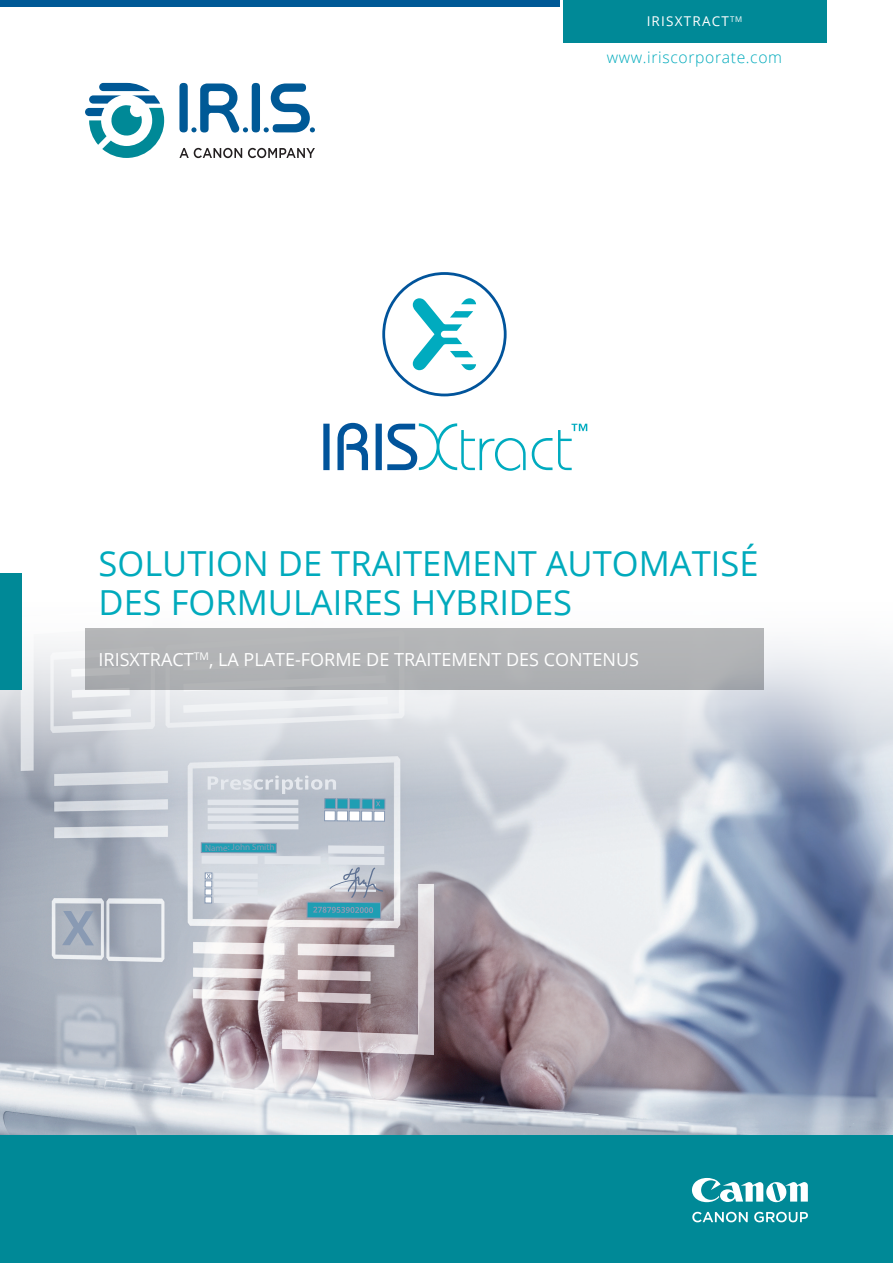
<style>
.page{position:relative;width:893px;height:1263px;background:#fff}
.page>*{position:absolute;margin:0;border:0;box-sizing:border-box;transform-origin:0 0}
.t1{font:34.5px/39px "Open Sans";color:#00aabc}
.t2{font:18px "Open Sans";color:#fff}
.t3{font:300 15.75px "Open Sans";letter-spacing:.04em;color:#00aabc}
.t4{font:13.5px "Open Sans";letter-spacing:.09em;color:#fff}
.t5{font:9.15px "Myriad Pro";letter-spacing:-.01em;color:#899ab3}
</style>
<div class="page">
<div style="left:563px;top:0;width:263px;height:43px;background:#008997"></div>
<img style="left:0;top:588px;width:893px;height:547px">
<div style="left:208px;top:815px;width:90px;height:6px;background:#e1e5eb"></div>
<div style="left:208px;top:824px;width:90px;height:5px;background:#e1e5eb"></div>
<div style="left:205px;top:873px;width:7px;height:6px;border:1px solid #8799b3"></div>
<div style="left:205px;top:889px;width:7px;height:6px;background:#fff"></div>
<div style="left:205px;top:889px;width:7px;height:6px;border:1px solid #8799b3"></div>
<div style="left:205px;top:897px;width:7px;height:6px;background:#fff"></div>
<div style="left:205px;top:897px;width:7px;height:6px;border:1px solid #8799b3"></div>
<div style="left:205px;top:881px;width:7px;height:6px;background:#fff"></div>
<div style="left:205px;top:881px;width:7px;height:6px;border:1px solid #8799b3"></div>
<svg style="left:206px;top:874px;width:5px;height:4px"></svg>
<svg style="left:307px;top:845px;width:77px;height:73px"></svg>
<div style="left:325px;top:799px;width:11px;height:10px;background:#1f9eb3"></div>
<div style="left:325px;top:798px;width:11px;height:11px;border:1px solid #8799b3"></div>
<div style="left:337px;top:799px;width:11px;height:10px;background:#1f9eb3"></div>
<div style="left:337px;top:799px;width:11px;height:10px;border:1px solid #8799b3"></div>
<div style="left:362px;top:799px;width:11px;height:10px;background:#1f9eb3"></div>
<div style="left:362px;top:799px;width:11px;height:10px;border:1px solid #8799b3"></div>
<div style="left:374px;top:799px;width:11px;height:10px;background:#1f9eb3"></div>
<div style="left:374px;top:799px;width:11px;height:10px;border:1px solid #8799b3"></div>
<div style="left:349px;top:799px;width:11px;height:10px;background:#1f9eb3"></div>
<div style="left:349px;top:799px;width:11px;height:10px;border:1px solid #8799b3"></div>
<div style="left:325px;top:811px;width:10px;height:10px;background:#fff"></div>
<div style="left:324px;top:811px;width:11px;height:10px;border:1px solid #8799b3"></div>
<div style="left:337px;top:811px;width:11px;height:10px;background:#fff"></div>
<div style="left:337px;top:811px;width:11px;height:10px;border:1px solid #8799b3"></div>
<div style="left:362px;top:811px;width:10px;height:10px;background:#fff"></div>
<div style="left:361px;top:811px;width:11px;height:10px;border:1px solid #8799b3"></div>
<div style="left:374px;top:811px;width:11px;height:10px;background:#fff"></div>
<div style="left:374px;top:811px;width:11px;height:10px;border:1px solid #8799b3"></div>
<div style="left:349px;top:811px;width:11px;height:10px;background:#fff"></div>
<div style="left:349px;top:811px;width:11px;height:10px;border:1px solid #8799b3"></div>
<svg style="left:208px;top:775px;width:128px;height:19px"></svg>
<div style="left:265px;top:856px;width:56px;height:8px;background:#e1e5eb"></div>
<div style="left:202px;top:856px;width:56px;height:8px;background:#e1e5eb"></div>
<div style="left:201px;top:843px;width:75px;height:10px;background:#1f9eb3"></div>
<div style="left:201px;top:843px;width:75px;height:10px;border:1px solid #8799b3"></div>
<svg style="left:376px;top:801px;width:4px;height:5px"></svg>
<svg style="left:62px;top:911px;width:32px;height:34px"></svg>
<div style="left:208px;top:800px;width:90px;height:5px;background:#e1e5eb"></div>
<div style="left:208px;top:808px;width:90px;height:5px;background:#e1e5eb"></div>
<div style="left:214px;top:889px;width:44px;height:6px;background:#e1e5eb"></div>
<div style="left:214px;top:897px;width:44px;height:6px;background:#e1e5eb"></div>
<div style="left:214px;top:873px;width:44px;height:6px;background:#e1e5eb"></div>
<div style="left:214px;top:881px;width:44px;height:6px;background:#e1e5eb"></div>
<svg style="left:183px;top:697px;width:205px;height:16px"></svg>
<svg style="left:183px;top:689px;width:205px;height:2px"></svg>
<svg style="left:72px;top:688px;width:58px;height:10px"></svg>
<svg style="left:72px;top:709px;width:59px;height:10px"></svg>
<svg style="left:71px;top:667px;width:14px;height:10px"></svg>
<div style="left:85px;top:628px;width:678px;height:61px;background:#b2b4b6"></div>
<svg style="left:323px;top:423px;width:264px;height:48px"></svg>
<svg style="left:382px;top:272px;width:125px;height:124px"></svg>
<div style="left:0;top:1135px;width:893px;height:128px;background:#008997"></div>
<svg style="left:692px;top:1212px;width:56px;height:10px"></svg>
<svg style="left:754px;top:1212px;width:54px;height:10px"></svg>
<svg style="left:692px;top:1178px;width:116px;height:24px"></svg>
<div style="left:0;top:573px;width:21px;height:117px;background:#008997"></div>
<div style="left:0;top:0;width:560px;height:6px;background:#005996"></div>
<svg style="left:85px;top:83px;width:79px;height:75px"></svg>
<svg style="left:179px;top:148px;width:136px;height:10px"></svg>
<div style="left:179px;top:83px;width:9px;height:49px;background:#005996;border-radius:4px"></div>
<div style="left:252px;top:83px;width:8px;height:49px;background:#005996;border-radius:4px"></div>
<svg style="left:264px;top:83px;width:51px;height:49px"></svg>
<svg style="left:191px;top:83px;width:57px;height:50px"></svg>
<p class="t4" style="left:647px;top:12px;width:97px">IRISXTRACT<sup>TM</sup></p>
<p class="t3" style="left:607px;top:47px;width:177px">www.iriscorporate.com</p>
<p class="t1" style="left:99px;top:543px;width:661px">SOLUTION DE TRAITEMENT AUTOMATISÉ<br>DES FORMULAIRES HYBRIDES</p>
<p class="t2" style="left:99px;top:647px;width:542px">IRISXTRACT<sup>TM</sup>, LA PLATE-FORME DE TRAITEMENT DES CONTENUS</p>
<p class="t5" style="left:205px;top:842px;width:71px">Name: John Smith</p>
</div>
